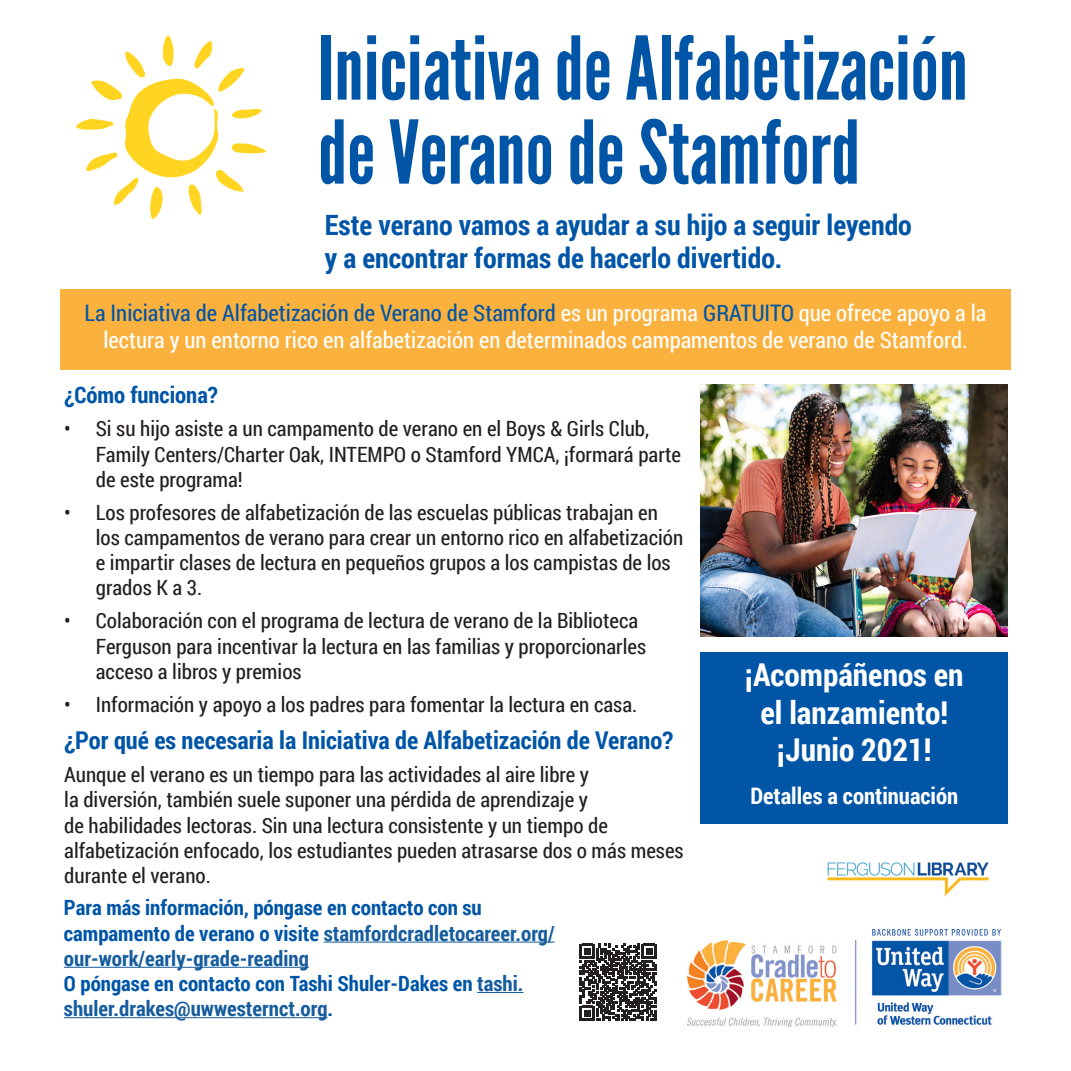
<style>
.page{position:relative;width:1071px;height:1071px;background:#fff}
.page>*{position:absolute;margin:0;border:0;box-sizing:border-box;transform-origin:0 0}
.t1{font:87.5px/84px "League Gothic";color:#0155a7}
.t2{font:700 31.5px/37.8px "Roboto Condensed";color:#fff;text-align:center}
.t3{font:700 28px/33.6px "Roboto Condensed";color:#0155a7}
.t4{font:700 24.5px "Roboto Condensed";color:#0155a7}
.t5{font:22.75px/27.3px "Roboto Condensed";color:#fff;text-align:center}
.t6{font:700 22.75px "Roboto Condensed";color:#fff}
.t7{font:700 22.75px "Roboto Condensed";color:#0155a7}
.t8{font:21px/25.2px "Roboto Condensed";color:#231f20}
.t9{font:700 21px/25.2px "Roboto Condensed";color:#0155a7}
.s1{color:#0155a7}
.s2{color:#175d9e}
</style>
<div class="page">
<img style="left:701px;top:384px;width:306px;height:253px">
<svg style="left:76px;top:35px;width:191px;height:185px"></svg>
<div style="left:60px;top:289px;width:951px;height:81px;background:#fbb13d"></div>
<hr style="left:324px;top:942px;width:231px;height:1px;background:#175d9e">
<hr style="left:64px;top:967px;width:245px;height:1px;background:#175d9e">
<hr style="left:477px;top:992px;width:46px;height:1px;background:#175d9e">
<hr style="left:64px;top:1017px;width:264px;height:1px;background:#175d9e">
<img style="left:688px;top:929px;width:313px;height:98px">
<div style="left:701px;top:653px;width:307px;height:171px;background:#0155a7"></div>
<img style="left:827px;top:862px;width:162px;height:34px">
<svg style="left:580px;top:944px;width:76px;height:76px"></svg>
<p class="t1" style="left:318px;top:27px;width:652px">Iniciativa de Alfabetización de Verano de Stamford</p>
<p class="t3" style="left:325px;top:207px;width:589px">Este verano vamos a ayudar a su hijo a seguir leyendo y a encontrar formas de hacerlo divertido.</p>
<p class="t5" style="left:84px;top:298px;width:904px"><span class="s1">La Iniciativa de Alfabetización de Verano de Stamford</span> es un programa <span class="s1">GRATUITO</span> que ofrece apoyo a la lectura y un entorno rico en alfabetización en determinados campamentos de verano de Stamford.</p>
<p class="t7" style="left:64px;top:379px;width:155px">¿Cómo funciona?</p>
<p class="t8" style="left:96px;top:416px;width:587px;text-indent:-32px">• Si su hijo asiste a un campamento de verano en el Boys &amp; Girls Club,<br>Family Centers/Charter Oak, INTEMPO o Stamford YMCA, ¡formará parte de este programa!</p>
<p class="t8" style="left:96px;top:499px;width:589px;text-indent:-32px">• Los profesores de alfabetización de las escuelas públicas trabajan en los campamentos de verano para crear un entorno rico en alfabetización e impartir clases de lectura en pequeños grupos a los campistas de los grados K a 3.</p>
<p class="t8" style="left:96px;top:608px;width:552px;text-indent:-32px">• Colaboración con el programa de lectura de verano de la Biblioteca<br>Ferguson para incentivar la lectura en las familias y proporcionarles acceso a libros y premios</p>
<p class="t8" style="left:64px;top:691px;width:574px">• Información y apoyo a los padres para fomentar la lectura en casa.</p>
<p class="t4" style="left:64px;top:723px;width:610px">¿Por qué es necesaria la Iniciativa de Alfabetización de Verano?</p>
<p class="t8" style="left:64px;top:762px;width:621px">Aunque el verano es un tiempo para las actividades al aire libre y<br>la diversión, también suele suponer una pérdida de aprendizaje y<br>de habilidades lectoras. Sin una lectura consistente y un tiempo de alfabetización enfocado, los estudiantes pueden atrasarse dos o más meses durante el verano.</p>
<p class="t9" style="left:64px;top:894px;width:492px">Para más información, póngase en contacto con su campamento de verano o visite <span class="s2">stamfordcradletocareer.org/ our-work/early-grade-reading<br></span>O póngase en contacto con Tashi Shuler-Dakes en <span class="s2">tashi. shuler.drakes@uwwesternct.org</span>.</p>
<p class="t2" style="left:745px;top:654px;width:220px">¡Acompáñenos en el lanzamiento! ¡Junio 2021!</p>
<p class="t6" style="left:750px;top:780px;width:209px">Detalles a continuación</p>
</div>
